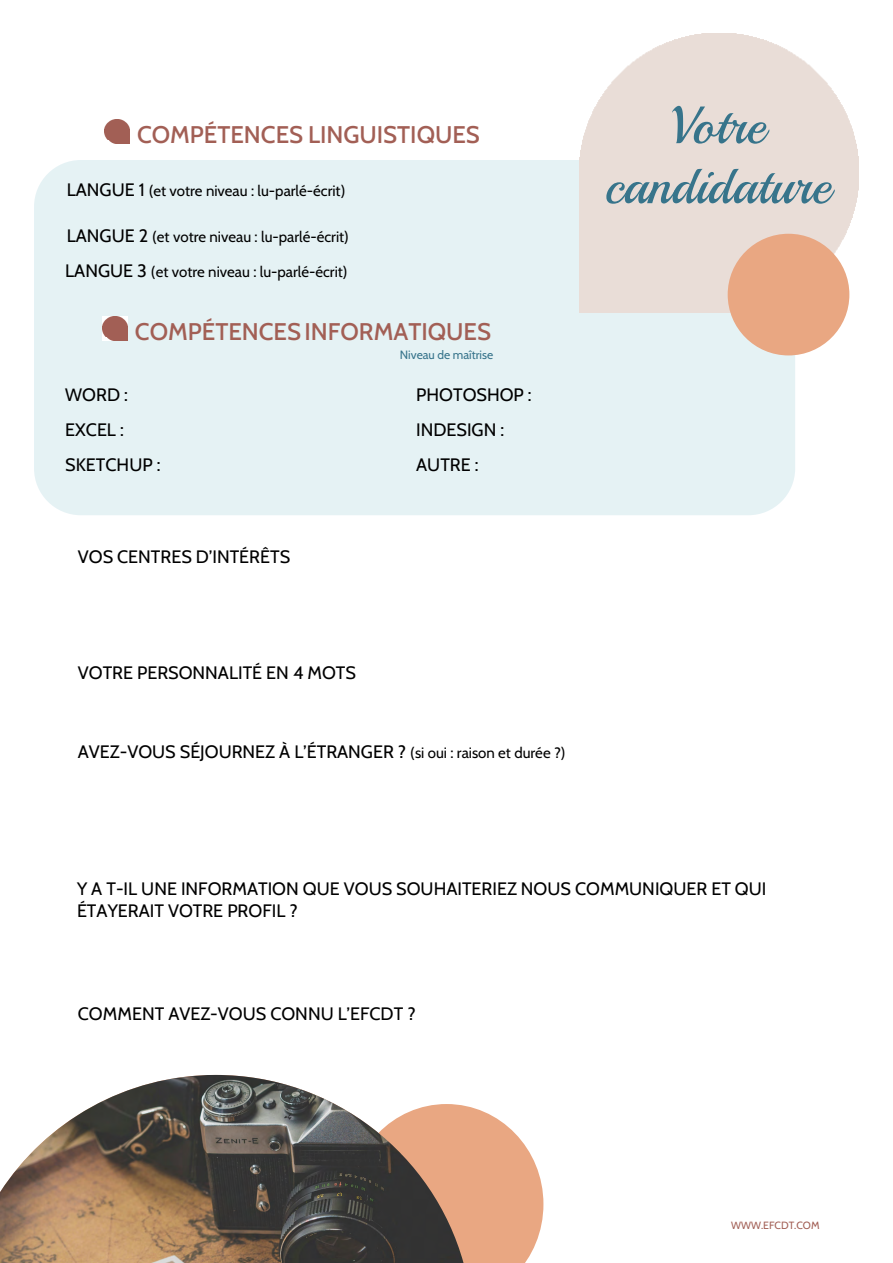
<style>
.page{position:relative;width:893px;height:1263px;background:#fff}
.page>*{position:absolute;margin:0;border:0;box-sizing:border-box;transform-origin:0 0}
.t1{font:52.5px/60px "Playball";color:#37748b;text-align:center}
.t2{font:24px "Cabin";color:#a25f55}
.t3{font:18px/35px "Cabin";color:#000}
.t4{font:15px "Cabin";color:#000}
.t5{font:12px "Cabin";color:#37748b}
.t6{font:10.5px "Cabin";color:#a25f55}
.s1{font-size:18px}
.s2{font-size:15px}
</style>
<div class="page">
<div style="left:34px;top:160px;width:761px;height:355px;background:#e5f2f4;border-radius:47px"></div>
<img style="left:580px;top:34px;width:279px;height:279px">
<div style="left:728px;top:234px;width:121px;height:121px;background:#e9a782;border-radius:50%"></div>
<svg style="left:473px;top:1108px;width:70px;height:155px"></svg>
<img style="left:105px;top:119px;width:24px;height:24px">
<img style="left:103px;top:316px;width:24px;height:24px">
<img style="left:0;top:1075px;width:464px;height:188px">
<h2 class="t2" style="left:137px;top:115px;width:344px">COMPÉTENCES LINGUISTIQUES</h2>
<p class="t4" style="left:67px;top:179px;width:280px"><span class="s1">LANGUE 1</span> (et votre niveau : lu-parlé-écrit)</p>
<p class="t4" style="left:67px;top:225px;width:284px"><span class="s1">LANGUE 2</span> (et votre niveau : lu-parlé-écrit)</p>
<p class="t4" style="left:65px;top:259px;width:284px"><span class="s1">LANGUE 3</span> (et votre niveau : lu-parlé-écrit)</p>
<h2 class="t2" style="left:135px;top:313px;width:358px">COMPÉTENCES INFORMATIQUES</h2>
<p class="t5" style="left:400px;top:345px;width:95px">Niveau de maîtrise</p>
<p class="t3" style="left:65px;top:376px;width:64px">WORD :<br>EXCEL :</p>
<p class="t3" style="left:416px;top:376px;width:117px">PHOTOSHOP :<br>INDESIGN :</p>
<p class="t3" style="left:65px;top:446px;width:97px">SKETCHUP :</p>
<p class="t3" style="left:416px;top:446px;width:64px">AUTRE :</p>
<p class="t3" style="left:78px;top:538px;width:214px">VOS CENTRES D’INTÉRÊTS</p>
<p class="t3" style="left:78px;top:654px;width:280px">VOTRE PERSONNALITÉ EN 4 MOTS</p>
<p class="t3" style="left:78px;top:733px;width:489px">AVEZ-VOUS SÉJOURNEZ À L’ÉTRANGER ? <span class="s2">(si oui : raison et durée ?)</span></p>
<h1 class="t1" style="left:605px;top:96px;width:227px">Votre candidature</h1>
<p class="t3" style="left:77px;top:876px;width:691px;line-height:21.6px">Y A T-IL UNE INFORMATION QUE VOUS SOUHAITERIEZ NOUS COMMUNIQUER ET QUI<br>ÉTAYERAIT VOTRE PROFIL ?</p>
<p class="t3" style="left:78px;top:995px;width:339px">COMMENT AVEZ-VOUS CONNU L’EFCDT ?</p>
<p class="t6" style="left:731px;top:1217px;width:90px">WWW.EFCDT.COM</p>
</div>
